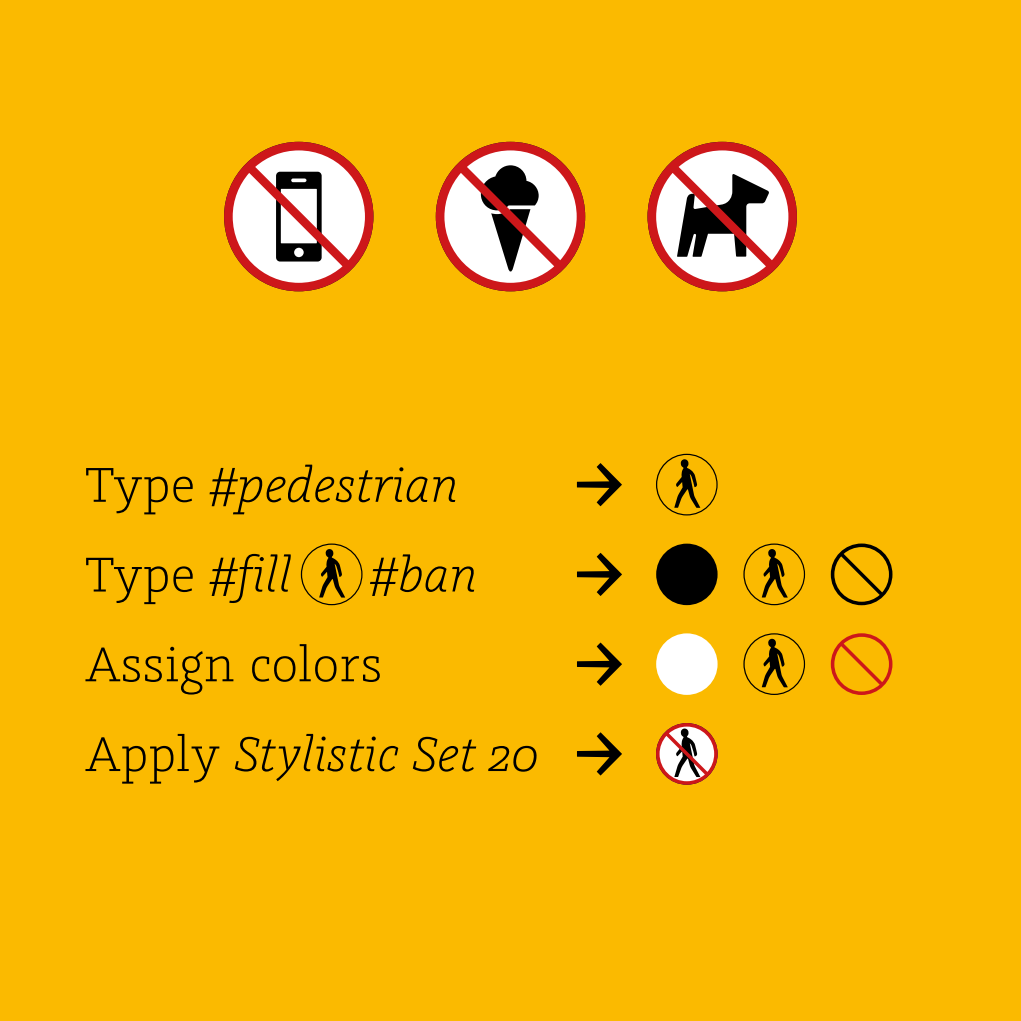
<style>
.page{position:relative;width:1021px;height:1021px;background:#fff}
.page>*{position:absolute;margin:0;border:0;box-sizing:border-box;transform-origin:0 0}
.t1{font:132.8px "Wayfinding Sans Symbols 3";color:#fff}
.t2{font:italic 300 54.8px "Graublau Slab";color:#000}
.t3{font:54.8px "Wayfinding Sans Symbols 1";color:#000}
.t4{font:300 54.8px "Graublau Slab";color:#000}
.s1{color:#000}
.s2{color:#cd171a}
.s3{font-style:normal}
.s4{color:#fff}
</style>
<div class="page">
<div style="left:0;top:0;width:1020px;height:1020px;background:#fbba00"></div>
<h1 class="t1" style="left:214px;top:142px;width:594px">●<span class="s1">□●□</span><span class="s2">■</span> ●●<span class="s1">□</span><span class="s2">■</span> ●●<span class="s1">□▲</span><span class="s2">■</span></h1>
<p class="t2" style="left:85px;top:454px;width:375px"><span class="s3">Type</span> #pedestrian</p>
<p class="t3" style="left:564px;top:454px;width:159px">▼ ▲▼■</p>
<p class="t2" style="left:85px;top:544px;width:394px"><span class="s3">Type</span> #fill▲▼■#ban</p>
<p class="t3" style="left:564px;top:543px;width:333px">▼ ●● ▲▼■ ■</p>
<p class="t4" style="left:85px;top:632px;width:299px">Assign colors</p>
<p class="t3" style="left:564px;top:633px;width:333px">▼ <span class="s4">●●</span> ▲▼■ <span class="s2">■</span></p>
<p class="t2" style="left:85px;top:723px;width:638px"><span class="s3">Apply</span> Stylistic Set 20 ▼ <span class="s4">●●</span>▲▼<span class="s2">■</span></p>
</div>
